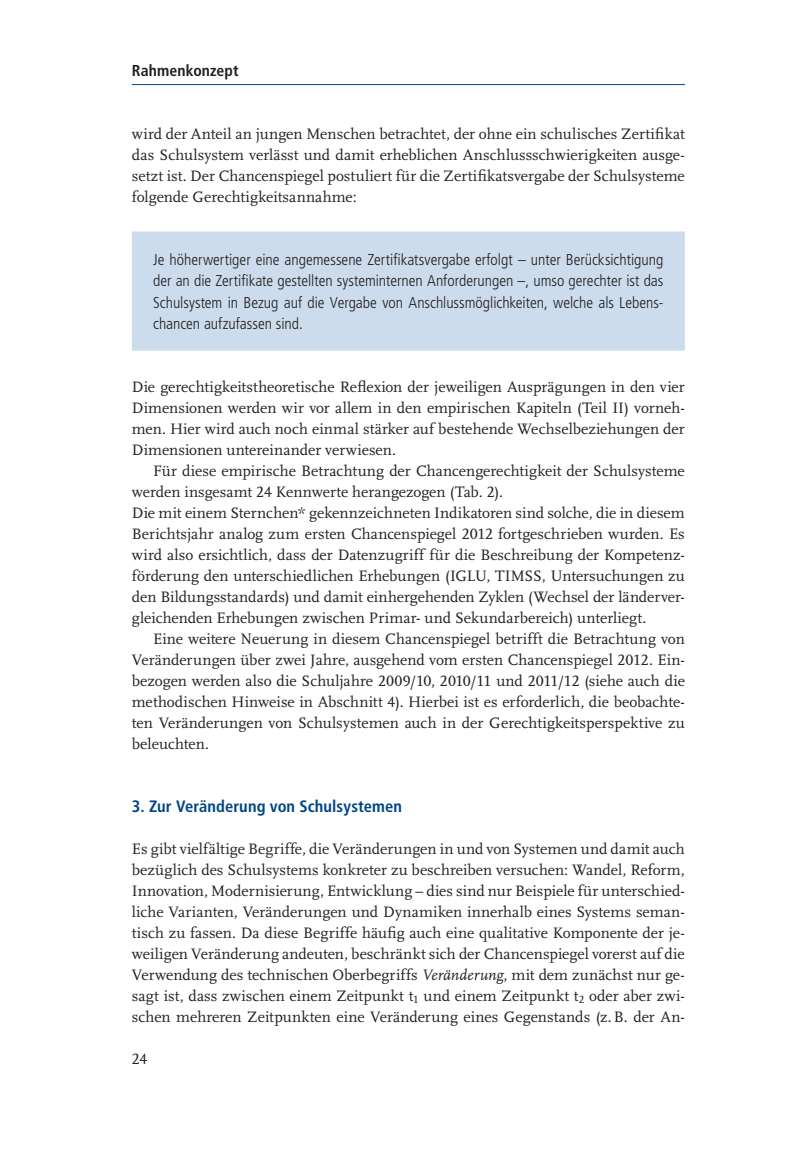
<style>
.page{position:relative;width:787px;height:1149px;background:#fff}
.page>*{position:absolute;margin:0;border:0;box-sizing:border-box;transform-origin:0 0}
.t1{font:700 condensed 16.5px "Frutiger";letter-spacing:.005em;color:#004684}
.t2{font:15.75px/21px "Scala LF";color:#231f20;text-align:justify}
.t3{font:300 condensed 15.75px/21px "Frutiger";color:#231f20;text-align:justify}
.t4{font:700 condensed 15.75px "Frutiger";letter-spacing:.01em;color:#231f20}
.s1{font-style:italic}
</style>
<div class="page">
<hr style="left:132px;top:84px;width:553px;height:1px;background:#004684">
<div style="left:132px;top:231px;width:553px;height:119px;background:#ccdcec"></div>
<p class="t4" style="left:132px;top:61px;width:108px">Rahmenkonzept</p>
<p class="t2" style="left:132px;top:124px;width:554px">wird der Anteil an jungen Menschen betrachtet, der ohne ein schulisches Zertifikat das Schulsystem verlässt und damit erheblichen Anschlussschwierigkeiten ausge&shy;setzt ist. Der Chancenspiegel postuliert für die Zertifikatsvergabe der Schulsysteme folgende Gerechtigkeitsannahme:</p>
<p class="t3" style="left:153px;top:250px;width:512px">Je höherwertiger eine angemessene Zertifikatsvergabe erfolgt – unter Berücksichtigung der an die Zertifikate gestellten systeminternen Anforderungen –, umso gerechter ist das Schulsystem in Bezug auf die Vergabe von Anschlussmöglichkeiten, welche als Lebens&shy;chancen aufzufassen sind.</p>
<p class="t2" style="left:132px;top:376px;width:554px">Die gerechtigkeitstheoretische Reflexion der jeweiligen Ausprägungen in den vier Dimensionen werden wir vor allem in den empirischen Kapiteln (Teil II) vorneh&shy;men. Hier wird auch noch einmal stärker auf bestehende Wechselbeziehungen der Dimensionen untereinander verwiesen.</p>
<p class="t2" style="left:132px;top:460px;width:554px;text-align:left;text-indent:21px">Für diese empirische Betrachtung der Chancengerechtigkeit der Schulsysteme werden insgesamt 24 Kennwerte herangezogen (Tab. 2).<br>Die mit einem Sternchen* gekennzeichneten Indikatoren sind solche, die in diesem Berichtsjahr analog zum ersten Chancenspiegel 2012 fortgeschrieben wurden. Es wird also ersichtlich, dass der Datenzugriff für die Beschreibung der Kompetenz&shy;förderung den unterschiedlichen Erhebungen (IGLU, TIMSS, Untersuchungen zu den Bildungsstandards) und damit einhergehenden Zyklen (Wechsel der länderver&shy;gleichenden Erhebungen zwischen Primar- und Sekundarbereich) unterliegt.</p>
<p class="t2" style="left:132px;top:628px;width:554px;text-indent:21px">Eine weitere Neuerung in diesem Chancenspiegel betrifft die Betrachtung von Veränderungen über zwei Jahre, ausgehend vom ersten Chancenspiegel 2012. Ein&shy;bezogen werden also die Schuljahre 2009/10, 2010/11 und 2011/12 (siehe auch die methodischen Hinweise in Abschnitt 4). Hierbei ist es erforderlich, die beobachte&shy;ten Veränderungen von Schulsystemen auch in der Gerechtigkeitsperspektive zu beleuchten.</p>
<p class="t1" style="left:132px;top:796px;width:272px">3. Zur Veränderung von Schulsystemen</p>
<p class="t2" style="left:132px;top:838px;width:554px">Es gibt vielfältige Begriffe, die Veränderungen in und von Systemen und damit auch bezüglich des Schulsystems konkreter zu beschreiben versuchen: Wandel, Reform, Innovation, Modernisierung, Entwicklung – dies sind nur Beispiele für unterschied&shy;liche Varianten, Veränderungen und Dynamiken innerhalb eines Systems seman&shy;tisch zu fassen. Da diese Begriffe häufig auch eine qualitative Komponente der je&shy;weiligen Veränderung andeuten, beschränkt sich der Chancenspiegel vorerst auf die Verwendung des technischen Oberbegriffs <span class="s1">Veränderung</span>, mit dem zunächst nur ge&shy;sagt ist, dass zwischen einem Zeitpunkt t<sub>1</sub> und einem Zeitpunkt t<sub>2</sub> oder aber zwi&shy;schen mehreren Zeitpunkten eine Veränderung eines Gegenstands (z. B. der An-</p>
<p class="t2" style="left:132px;top:1048px;width:17px">24</p>
</div>
